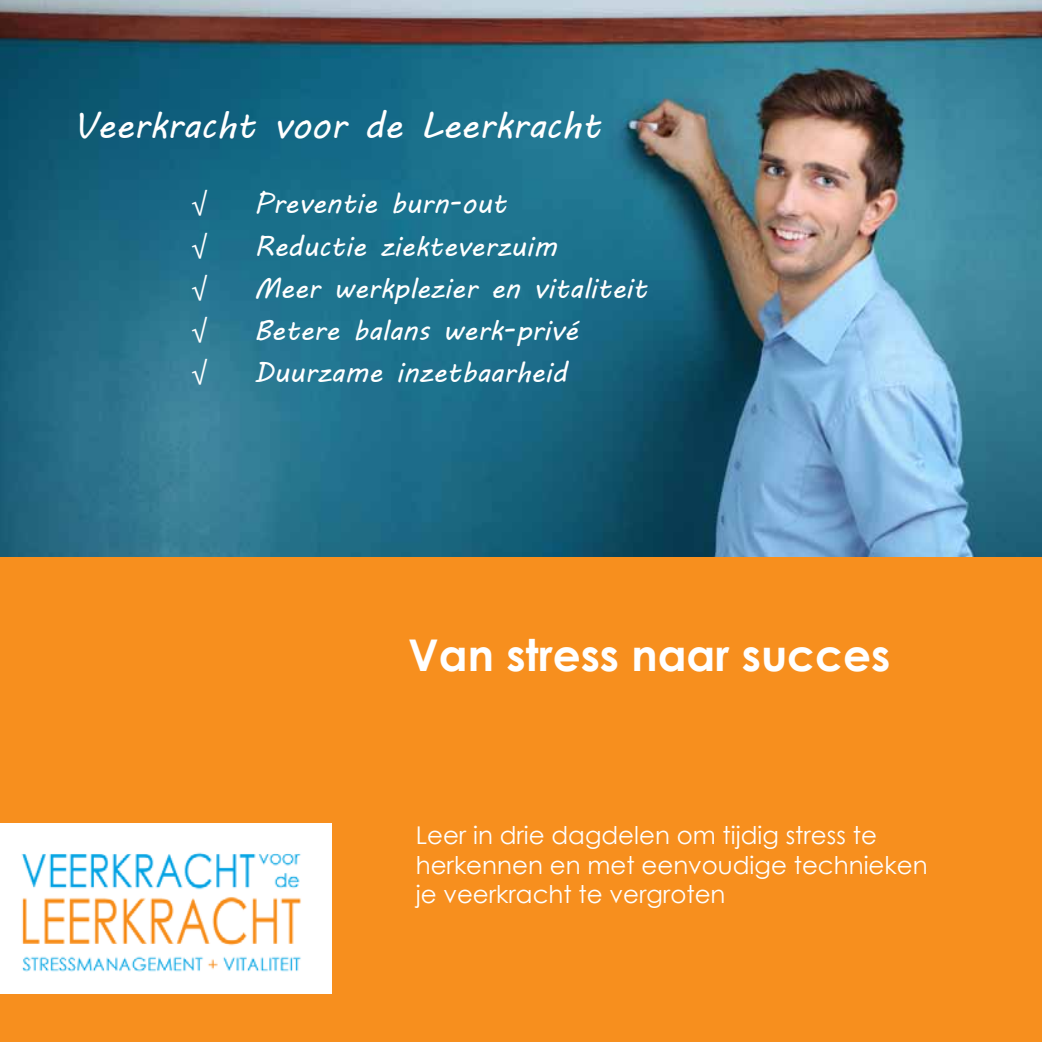
<style>
.page{position:relative;width:1042px;height:1042px;background:#fff}
.page>*{position:absolute;margin:0;border:0;box-sizing:border-box;transform-origin:0 0}
.t1{font:700 43.75px "Century Gothic";color:#fff}
.t2{font:36.75px "MV Boli";color:#fff}
.t3{font:28px "MV Boli";color:#fff}
.t4{font:28px "Myriad Pro";color:#fff}
.t5{font:24.5px/29.4px "Century Gothic";color:#fffffe}
</style>
<div class="page">
<img style="left:0;top:0;width:1042px;height:558px">
<div style="left:0;top:558px;width:1042px;height:484px;background:#f78f1e"></div>
<div style="left:0;top:823px;width:331px;height:170px;background:#fff"></div>
<img style="left:21px;top:852px;width:280px;height:120px">
<h2 class="t2" style="left:73px;top:100px;width:529px">Veerkracht voor de Leerkracht</h2>
<p class="t4" style="left:191px;top:187px;width:17px">√</p>
<p class="t3" style="left:254px;top:185px;width:254px">Preventie burn-out</p>
<p class="t4" style="left:191px;top:229px;width:17px">√</p>
<p class="t3" style="left:254px;top:227px;width:304px">Reductie ziekteverzuim</p>
<p class="t4" style="left:191px;top:271px;width:17px">√</p>
<p class="t3" style="left:254px;top:269px;width:395px">Meer werkplezier en vitaliteit</p>
<p class="t4" style="left:191px;top:313px;width:17px">√</p>
<p class="t3" style="left:254px;top:311px;width:325px">Betere balans werk-privé</p>
<p class="t4" style="left:191px;top:355px;width:17px">√</p>
<p class="t3" style="left:254px;top:353px;width:314px">Duurzame inzetbaarheid</p>
<h1 class="t1" style="left:408px;top:622px;width:484px">Van stress naar succes</h1>
<p class="t5" style="left:416px;top:820px;width:513px">Leer in drie dagdelen om tijdig stress te herkennen en met eenvoudige technieken je veerkracht te vergroten</p>
</div>
